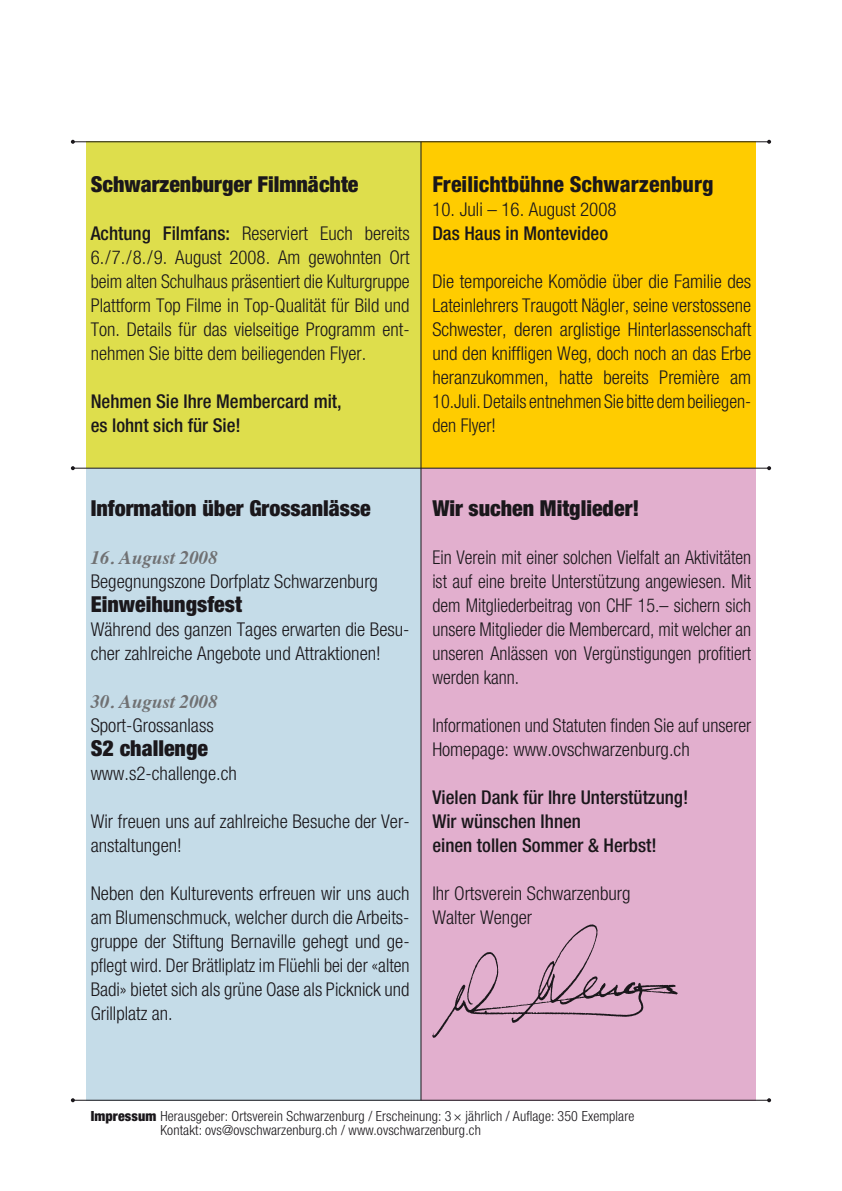
<style>
.page{position:relative;width:842px;height:1191px;background:#fff}
.page>*{position:absolute;margin:0;border:0;box-sizing:border-box;transform-origin:0 0}
.t1{font:900 condensed 22px "Helvetica Neue LT Std";color:#1a171b}
.t2{font:800 condensed 22px "Helvetica Neue LT Std";color:#1a171b}
.t3{font:300 condensed 19px/24px "Helvetica Neue LT Std";color:#1a171b}
.t4{font:300 condensed 19px/24px "Helvetica Neue LT Std";color:#1a171b;text-align:justify;scale:.95 1}
.t5{font:500 condensed 19px/24px "Helvetica Neue LT Std";color:#1a171b}
.t6{font:300 condensed 19px/24px "Helvetica Neue LT Std";color:#1a171b;scale:.96 1}
.t7{font:italic 700 19px "Times";color:#707173}
.t8{font:300 condensed 14px/14px "Helvetica Neue LT Std";letter-spacing:.01em;color:#1a171b}
.s1{font-weight:500}
.s2{font-weight:900}
</style>
<div class="page">
<div style="left:86px;top:468px;width:335px;height:632px;background:#c5dce8"></div>
<div style="left:421px;top:468px;width:334px;height:632px;background:#e2afce"></div>
<div style="left:421px;top:142px;width:334px;height:326px;background:#fc0"></div>
<div style="left:86px;top:142px;width:335px;height:326px;background:#dede4c"></div>
<hr style="left:73px;top:1099px;width:696px;height:1px;background:#1a171b">
<svg style="left:767px;top:1098px;width:4px;height:4px"></svg>
<svg style="left:71px;top:1098px;width:4px;height:4px"></svg>
<hr style="left:73px;top:141px;width:696px;height:1px;background:#1a171b">
<svg style="left:767px;top:140px;width:4px;height:4px"></svg>
<svg style="left:71px;top:140px;width:4px;height:4px"></svg>
<svg style="left:432px;top:924px;width:246px;height:113px"></svg>
<hr style="left:73px;top:468px;width:696px;height:1px;background:#1a171b">
<svg style="left:767px;top:466px;width:4px;height:4px"></svg>
<svg style="left:71px;top:466px;width:4px;height:4px"></svg>
<hr style="left:420px;top:142px;width:1px;height:958px;background:#1a171b">
<p class="t1" style="left:91px;top:171px;width:269px">Schwarzenburger Filmnächte</p>
<p class="t3" style="left:91px;top:221px;width:320px;text-align:justify"><span class="s1">Achtung Filmfans:</span> Reserviert Euch bereits 6./7./8./9. August 2008. Am gewohnten Ort beim alten Schulhaus präsentiert die Kulturgruppe Plattform Top Filme in Top-Qualität für Bild und Ton. Details für das vielseitige Programm ent&shy;nehmen Sie bitte dem beiliegenden Flyer.</p>
<p class="t5" style="left:91px;top:389px;width:253px">Nehmen Sie Ihre Membercard mit, es lohnt sich für Sie!</p>
<p class="t2" style="left:432px;top:171px;width:283px">Freilichtbühne Schwarzenburg</p>
<p class="t3" style="left:432px;top:197px;width:186px">10. Juli – 16. August 2008</p>
<p class="t5" style="left:432px;top:221px;width:177px">Das Haus in Montevideo</p>
<p class="t3" style="left:432px;top:269px;width:320px;text-align:justify">Die temporeiche Komödie über die Familie des Lateinlehrers Traugott Nägler, seine verstossene Schwester, deren arglistige Hinterlassenschaft und den kniffligen Weg, doch noch an das Erbe heranzukommen, hatte bereits Première am 10.Juli. Details entnehmen Sie bitte dem beiliegen&shy;den Flyer!</p>
<p class="t1" style="left:91px;top:495px;width:282px">Information über Grossanlässe</p>
<p class="t7" style="left:91px;top:540px;width:129px">16. August 2008</p>
<p class="t3" style="left:91px;top:569px;width:289px">Begegnungszone Dorfplatz Schwarzenburg</p>
<p class="t1" style="left:91px;top:591px;width:153px">Einweihungsfest</p>
<p class="t3" style="left:91px;top:617px;width:320px">Während des ganzen Tages erwarten die Besu&shy;cher zahlreiche Angebote und Attraktionen!</p>
<p class="t7" style="left:91px;top:684px;width:129px">30. August 2008</p>
<p class="t3" style="left:91px;top:713px;width:125px">Sport-Grossanlass</p>
<p class="t1" style="left:91px;top:735px;width:119px">S2 challenge</p>
<p class="t3" style="left:91px;top:761px;width:148px">www.s2-challenge.ch</p>
<p class="t3" style="left:91px;top:809px;width:320px">Wir freuen uns auf zahlreiche Besuche der Ver&shy;anstaltungen!</p>
<p class="t3" style="left:91px;top:881px;width:320px;text-align:justify">Neben den Kulturevents erfreuen wir uns auch am Blumenschmuck, welcher durch die Arbeits&shy;gruppe der Stiftung Bernaville gehegt und ge&shy;pflegt wird. Der Brätliplatz im Flüehli bei der «alten Badi» bietet sich als grüne Oase als Picknick und Grillplatz an.</p>
<p class="t1" style="left:432px;top:495px;width:208px">Wir suchen Mitglieder!</p>
<p class="t4" style="left:432px;top:545px;width:337px">Ein Verein mit einer solchen Vielfalt an Aktivitäten ist auf eine breite Unterstützung angewiesen. Mit dem Mitgliederbeitrag von CHF 15.– sichern sich unsere Mitglieder die Membercard, mit welcher an unseren Anlässen von Vergünstigungen profitiert werden kann.</p>
<p class="t6" style="left:432px;top:713px;width:334px">Informationen und Statuten finden Sie auf unserer<br>Homepage: www.ovschwarzenburg.ch</p>
<p class="t5" style="left:432px;top:785px;width:258px">Vielen Dank für Ihre Unterstützung!<br>Wir wünschen Ihnen<br>einen tollen Sommer &amp; Herbst!</p>
<p class="t3" style="left:432px;top:881px;width:200px">Ihr Ortsverein Schwarzenburg<br>Walter Wenger</p>
<p class="t8" style="left:160px;top:1108px;width:475px;text-indent:-70px"><span class="s2">Impressum</span> Herausgeber: Ortsverein Schwarzenburg / Erscheinung: 3× jährlich / Auflage: 350 Exemplare<br>Kontakt: ovs@ovschwarzenburg.ch / www.ovschwarzenburg.ch</p>
</div>
